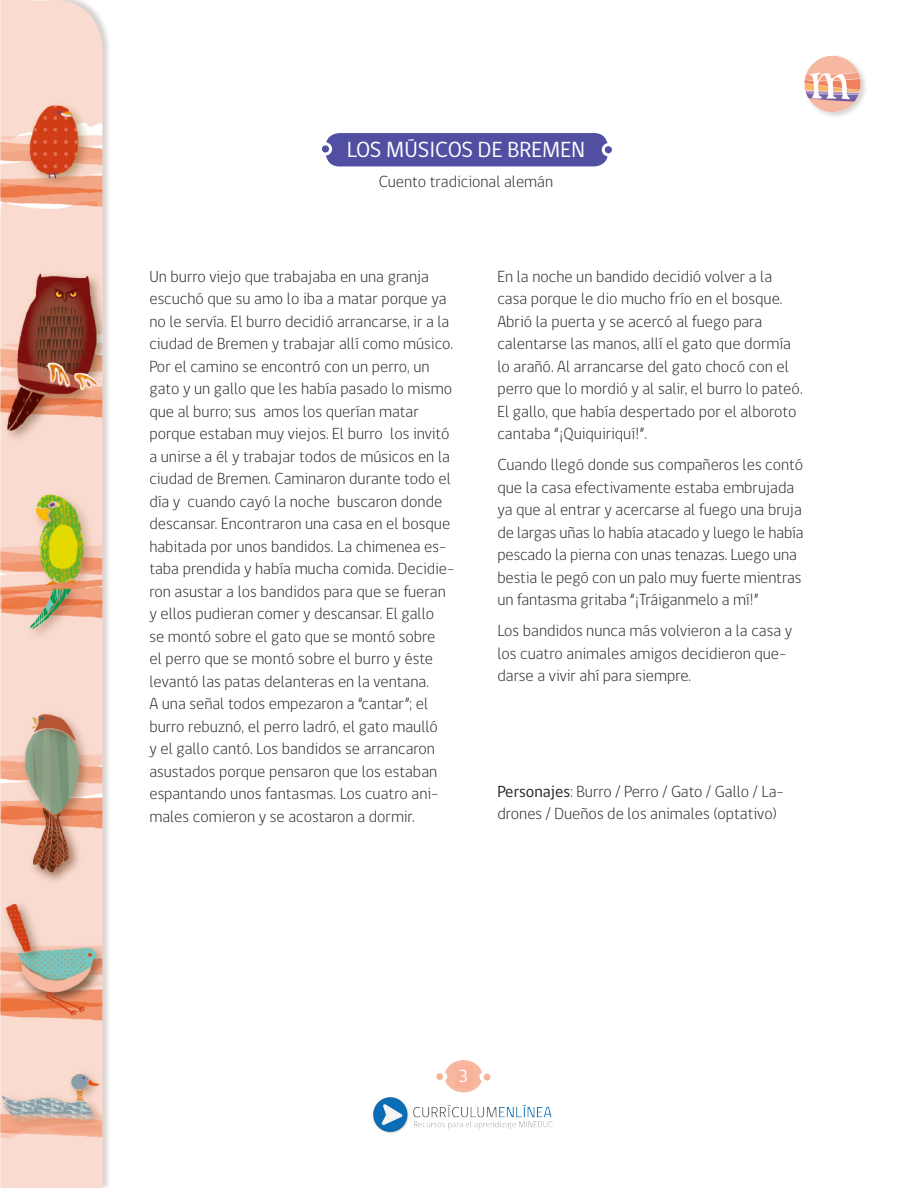
<style>
.page{position:relative;width:918px;height:1188px;background:#fff}
.page>*{position:absolute;margin:0;border:0;box-sizing:border-box;transform-origin:0 0}
.t1{font:22.5px "gob CL";color:#fff}
.t2{font:18px "Digna";color:#fff}
.t3{font:18px "gob CL";color:#fff}
.t4{font:300 16.5px/22.5px "gob CL";color:#231f20}
.s1{font-weight:400}
</style>
<div class="page">
<img style="left:373px;top:1097px;width:180px;height:37px">
<div style="left:803px;top:54px;width:65px;height:65px;background:#cac2bf;opacity:.75"></div>
<img style="left:803px;top:54px;width:61px;height:60px">
<div style="left:445px;top:1060px;width:38px;height:32px;background:#f7b8a2;border-radius:50%"></div>
<div style="left:438px;top:1072px;width:9px;height:9px;background:#fff;border-radius:50%"></div>
<svg style="left:479px;top:1072px;width:10px;height:10px"></svg>
<div style="left:484px;top:1074px;width:6px;height:7px;background:#f9b29a;border-radius:50%"></div>
<div style="left:436px;top:1073px;width:7px;height:7px;background:#f9b29a;border-radius:50%"></div>
<div style="left:0;top:0;width:111px;height:1188px;background:#cac2bf;opacity:.75"></div>
<img style="left:0;top:0;width:102px;height:1188px">
<div style="left:326px;top:134px;width:281px;height:32px;background:#504fa1;border-radius:13px"></div>
<div style="left:326px;top:133px;width:282px;height:33px;border:2px solid #504fa1;border-radius:13px"></div>
<div style="left:320px;top:144px;width:11px;height:10px;background:#504fa1;border-radius:50%"></div>
<div style="left:319px;top:142px;width:13px;height:14px;border:3px solid #fff;border-radius:50%"></div>
<div style="left:603px;top:145px;width:10px;height:10px;background:#504fa1;border-radius:50%"></div>
<div style="left:602px;top:143px;width:13px;height:13px;border:3px solid #fff;border-radius:50%"></div>
<div style="left:455px;top:1065px;width:18px;height:23px;background:#f9b29a"></div>
<p class="t1" style="left:347px;top:134px;width:240px">LOS MÚSICOS DE BREMEN</p>
<p class="t4" style="left:379px;top:171px;width:176px">Cuento tradicional alemán</p>
<p class="t4" style="left:149px;top:265px;width:307px">Un burro viejo que trabajaba en una granja escuchó que su amo lo iba a matar porque ya no le servía. El burro decidió arrancarse, ir a la ciudad de Bremen y trabajar allí como músico.<br>Por el camino se encontró con un perro, un gato y un gallo que les había pasado lo mismo que al burro; sus amos los querían matar porque estaban muy viejos. El burro los invitó a unirse a él y trabajar todos de músicos en la ciudad de Bremen. Caminaron durante todo el día y cuando cayó la noche buscaron donde descansar. Encontraron una casa en el bosque habitada por unos bandidos. La chimenea es&shy;taba prendida y había mucha comida. Decidie&shy;ron asustar a los bandidos para que se fueran y ellos pudieran comer y descansar. El gallo<br>se montó sobre el gato que se montó sobre<br>el perro que se montó sobre el burro y éste levantó las patas delanteras en la ventana.<br>A una señal todos empezaron a “cantar”; el burro rebuznó, el perro ladró, el gato maulló<br>y el gallo cantó. Los bandidos se arrancaron asustados porque pensaron que los estaban espantando unos fantasmas. Los cuatro ani&shy;males comieron y se acostaron a dormir.</p>
<p class="t4" style="left:497px;top:265px;width:307px">En la noche un bandido decidió volver a la casa porque le dio mucho frío en el bosque.<br>Abrió la puerta y se acercó al fuego para calentarse las manos, allí el gato que dormía lo arañó. Al arrancarse del gato chocó con el perro que lo mordió y al salir, el burro lo pateó.<br>El gallo, que había despertado por el alboroto cantaba “¡Quiquiriquí!”.</p>
<p class="t4" style="left:497px;top:454px;width:308px">Cuando llegó donde sus compañeros les contó que la casa efectivamente estaba embrujada ya que al entrar y acercarse al fuego una bruja de largas uñas lo había atacado y luego le había pescado la pierna con unas tenazas. Luego una bestia le pegó con un palo muy fuerte mientras un fantasma gritaba “¡Tráiganmelo a mí!”</p>
<p class="t4" style="left:497px;top:620px;width:296px">Los bandidos nunca más volvieron a la casa y los cuatro animales amigos decidieron que&shy;darse a vivir ahí para siempre.</p>
<p class="t4" style="left:497px;top:780px;width:288px"><span class="s1">Personajes</span>: Burro / Perro / Gato / Gallo / La&shy;drones / Dueños de los animales (optativo)</p>
<p class="t3" style="left:459px;top:1063px;width:11px">3</p>
<p class="t2" style="left:459px;top:1065px;width:12px">2</p>
</div>
